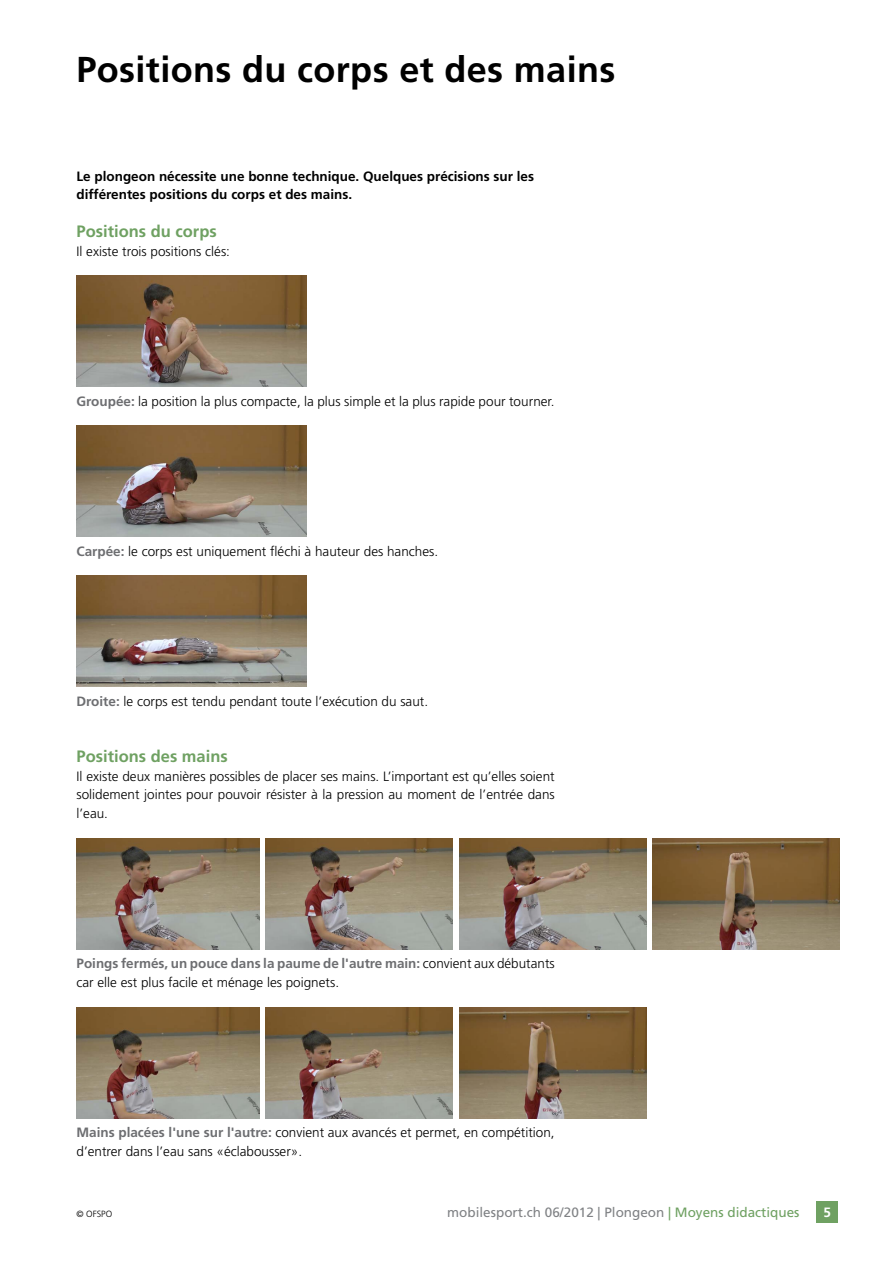
<style>
.page{position:relative;width:893px;height:1263px;background:#fff}
.page>*{position:absolute;margin:0;border:0;box-sizing:border-box;transform-origin:0 0}
._1_Haupttitel{font:700 36px "Frutiger LT";letter-spacing:.01em;color:#000}
._3_Titel_gruen{font:700 16.5px "Frutiger LT";color:#6fa162}
.Gundtext_d{font:300 13.5px/18.8px "Frutiger LT";color:#000}
.Gundtext_f{font:300 13.5px/18.8px "Frutiger LT";color:#000;text-align:justify}
.Lead{font:700 13.5px/18.8px "Frutiger LT";color:#000}
.t1{font:13.5px "Frutiger LT";color:#808285}
.t2{font:700 13.5px "Frutiger LT";color:#fff}
.t3{font:300 9px "Frutiger LT";color:#000}
.s1{font-weight:700;color:#6d6e71}
.s2{color:#6fa162}
</style>
<div class="page">
<div style="left:816px;top:1201px;width:22px;height:21px;background:#6fa162"></div>
<img style="left:77px;top:276px;width:230px;height:111px">
<img style="left:77px;top:426px;width:230px;height:111px">
<img style="left:77px;top:576px;width:230px;height:111px">
<img style="left:459px;top:838px;width:187px;height:111px">
<img style="left:653px;top:838px;width:187px;height:111px">
<img style="left:266px;top:838px;width:187px;height:111px">
<img style="left:77px;top:838px;width:182px;height:111px">
<img style="left:459px;top:1007px;width:187px;height:111px">
<img style="left:266px;top:1007px;width:187px;height:111px">
<img style="left:77px;top:1007px;width:182px;height:111px">
<p class="_1_Haupttitel" style="left:77px;top:49px;width:540px">Positions du corps et des mains</p>
<p class="Lead" style="left:77px;top:167px;width:459px">Le plongeon nécessite une bonne technique. Quelques précisions sur les différentes positions du corps et des mains.</p>
<p class="_3_Titel_gruen" style="left:77px;top:221px;width:142px">Positions du corps</p>
<p class="Gundtext_d" style="left:77px;top:242px;width:155px">Il existe trois positions clés:</p>
<p class="Gundtext_d" style="left:77px;top:392px;width:480px"><span class="s1">Groupée:</span> la position la plus compacte, la plus simple et la plus rapide pour tourner.</p>
<p class="Gundtext_d" style="left:77px;top:542px;width:363px"><span class="s1">Carpée:</span> le corps est uniquement fléchi à hauteur des hanches.</p>
<p class="Gundtext_d" style="left:77px;top:692px;width:353px"><span class="s1">Droite:</span> le corps est tendu pendant toute l’exécution du saut.</p>
<p class="_3_Titel_gruen" style="left:77px;top:746px;width:153px">Positions des mains</p>
<p class="Gundtext_f" style="left:77px;top:767px;width:480px">Il existe deux manières possibles de placer ses mains. L’important est qu’elles soient solidement jointes pour pouvoir résister à la pression au moment de l’entrée dans l’eau.</p>
<p class="Gundtext_f" style="left:77px;top:954px;width:480px"><span class="s1">Poings fermés, un pouce dans la paume de l'autre main:</span> convient aux débutants car elle est plus facile et ménage les poignets.</p>
<p class="Gundtext_d" style="left:77px;top:1123px;width:480px"><span class="s1">Mains placées l'une sur l'autre:</span> convient aux avancés et permet, en compétition, d’entrer dans l’eau sans «éclabousser».</p>
<p class="t3" style="left:77px;top:1209px;width:37px">© OFSPO</p>
<p class="t1" style="left:447px;top:1204px;width:354px">mobilesport.ch 06/2012 | Plongeon <span class="s2">| Moyens didactiques</span></p>
<p class="t2" style="left:823px;top:1204px;width:9px">5</p>
</div>
